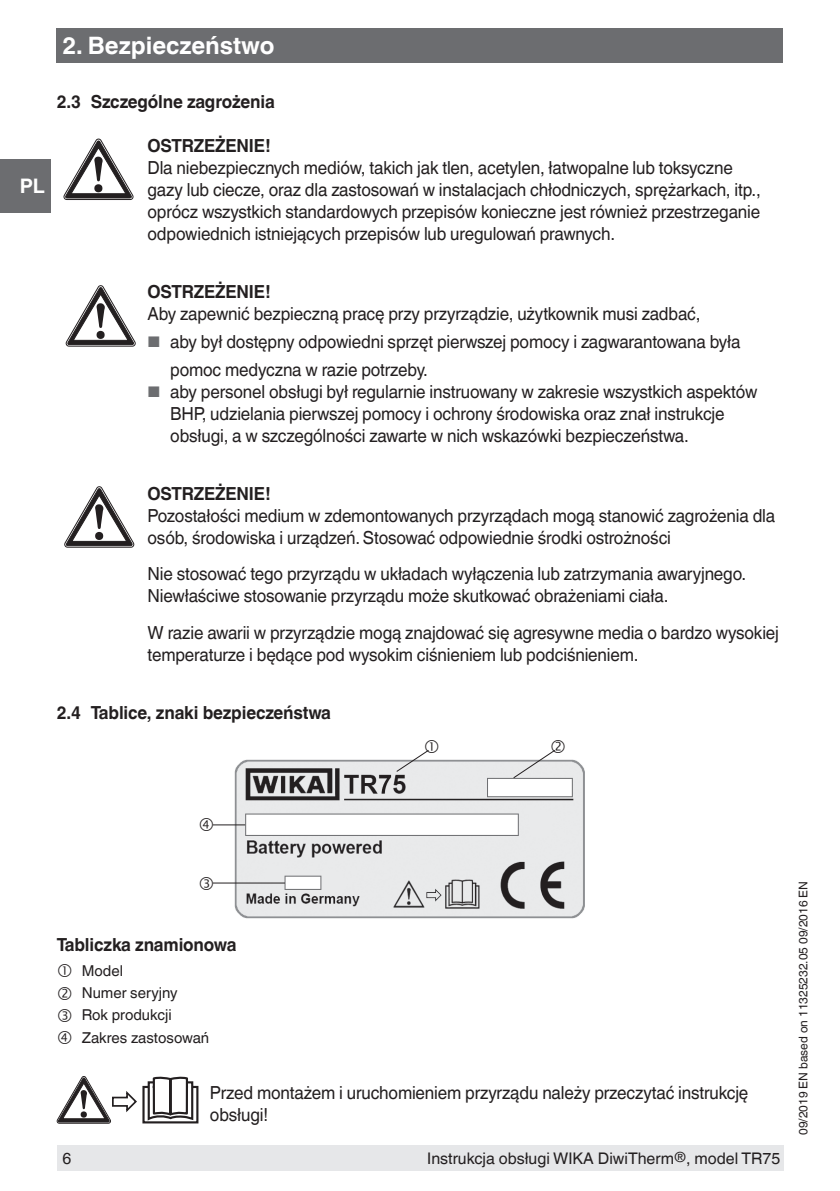
<style>
.page{position:relative;width:840px;height:1191px;background:#fff}
.page>*{position:absolute;margin:0;border:0;box-sizing:border-box;transform-origin:0 0}
.t1{font:700 24px "Helvetica World";color:#fff}
.t2{font:700 20px "Helvetica World";color:#fff}
.t3{font:18px/22px "Helvetica World";letter-spacing:-.01em;color:#231f20;scale:.95 1}
.t4{font:700 18px "Helvetica World";letter-spacing:-.01em;color:#231f20;scale:.95 1}
.t5{font:16px "Helvetica World";color:#231f20}
.t6{font:15px/22.4px "Helvetica World";color:#231f20}
.t7{font:12px "Helvetica World";color:#231f20}
.s1{font-size:15.4px;color:#6c6d70}
.s2{font-size:14px}
</style>
<div class="page">
<div style="left:57px;top:28px;width:725px;height:34px;background:#6c6d70"></div>
<div style="left:57px;top:1145px;width:726px;height:26px;background:#e6e7e9"></div>
<div style="left:0;top:159px;width:51px;height:54px;background:#6c6d70"></div>
<svg style="left:64px;top:139px;width:69px;height:61px"></svg>
<svg style="left:66px;top:285px;width:69px;height:61px"></svg>
<svg style="left:65px;top:486px;width:69px;height:61px"></svg>
<img style="left:228px;top:759px;width:357px;height:160px">
<svg style="left:57px;top:1076px;width:141px;height:48px"></svg>
<hr style="left:213px;top:882px;width:72px;height:1px;background:#231f20">
<hr style="left:213px;top:824px;width:32px;height:1px;background:#231f20">
<svg style="left:395px;top:750px;width:43px;height:23px"></svg>
<svg style="left:512px;top:750px;width:52px;height:29px"></svg>
<h1 class="t1" style="left:62px;top:32px;width:213px">2. Bezpieczeństwo</h1>
<p class="t2" style="left:20px;top:174px;width:27px">PL</p>
<p class="t4" style="left:57px;top:91px;width:231px">2.3 Szczególne zagrożenia</p>
<p class="t4" style="left:147px;top:135px;width:131px">OSTRZEŻENIE!</p>
<p class="t3" style="left:147px;top:157px;width:646px">Dla niebezpiecznych mediów, takich jak tlen, acetylen, łatwopalne lub toksyczne gazy lub ciecze, oraz dla zastosowań w instalacjach chłodniczych, sprężarkach, itp., oprócz wszystkich standardowych przepisów konieczne jest również przestrzeganie odpowiednich istniejących przepisów lub uregulowań prawnych.</p>
<p class="t4" style="left:147px;top:281px;width:131px">OSTRZEŻENIE!</p>
<p class="t3" style="left:147px;top:303px;width:583px">Aby zapewnić bezpieczną pracę przy przyrządzie, użytkownik musi zadbać,</p>
<p class="t3" style="left:170px;top:328px;width:601px;line-height:28px;text-indent:-23px"><span class="s1">■</span> aby był dostępny odpowiedni sprzęt pierwszej pomocy i zagwarantowana była pomoc medyczna w razie potrzeby.</p>
<p class="t3" style="left:170px;top:381px;width:619px;text-indent:-23px"><span class="s1">■</span> aby personel obsługi był regularnie instruowany w zakresie wszystkich aspektów<br>BHP, udzielania pierwszej pomocy i ochrony środowiska oraz znał instrukcje obsługi, a w szczególności zawarte w nich wskazówki bezpieczeństwa.</p>
<p class="t4" style="left:147px;top:483px;width:131px">OSTRZEŻENIE!</p>
<p class="t3" style="left:147px;top:505px;width:661px">Pozostałości medium w zdemontowanych przyrządach mogą stanowić zagrożenia dla osób, środowiska i urządzeń. Stosować odpowiednie środki ostrożności</p>
<p class="t3" style="left:147px;top:563px;width:631px">Nie stosować tego przyrządu w układach wyłączenia lub zatrzymania awaryjnego.<br>Niewłaściwe stosowanie przyrządu może skutkować obrażeniami ciała.</p>
<p class="t3" style="left:147px;top:621px;width:665px">W razie awarii w przyrządzie mogą znajdować się agresywne media o bardzo wysokiej temperaturze i będące pod wysokim ciśnieniem lub podciśnieniem.</p>
<p class="t4" style="left:57px;top:702px;width:290px">2.4 Tablice, znaki bezpieczeństwa</p>
<p class="t4" style="left:57px;top:934px;width:191px">Tabliczka znamionowa</p>
<p class="t6" style="left:82px;top:959px;width:129px">Model<br>Numer seryjny<br>Rok produkcji<br>Zakres zastosowań</p>
<p class="t3" style="left:210px;top:1081px;width:568px">Przed montażem i uruchomieniem przyrządu należy przeczytać instrukcję obsługi!</p>
<p class="t5" style="left:62px;top:1149px;width:10px">6</p>
<p class="t5" style="left:427px;top:1149px;width:354px">Instrukcja obsługi WIKA DiwiTherm<span class="s2">®</span>, model TR75</p>
<p class="t7" style="left:795px;top:1134px;width:255px;rotate:-90deg">09/2019 EN based on 11325232.05 09/2016 EN</p>
</div>
